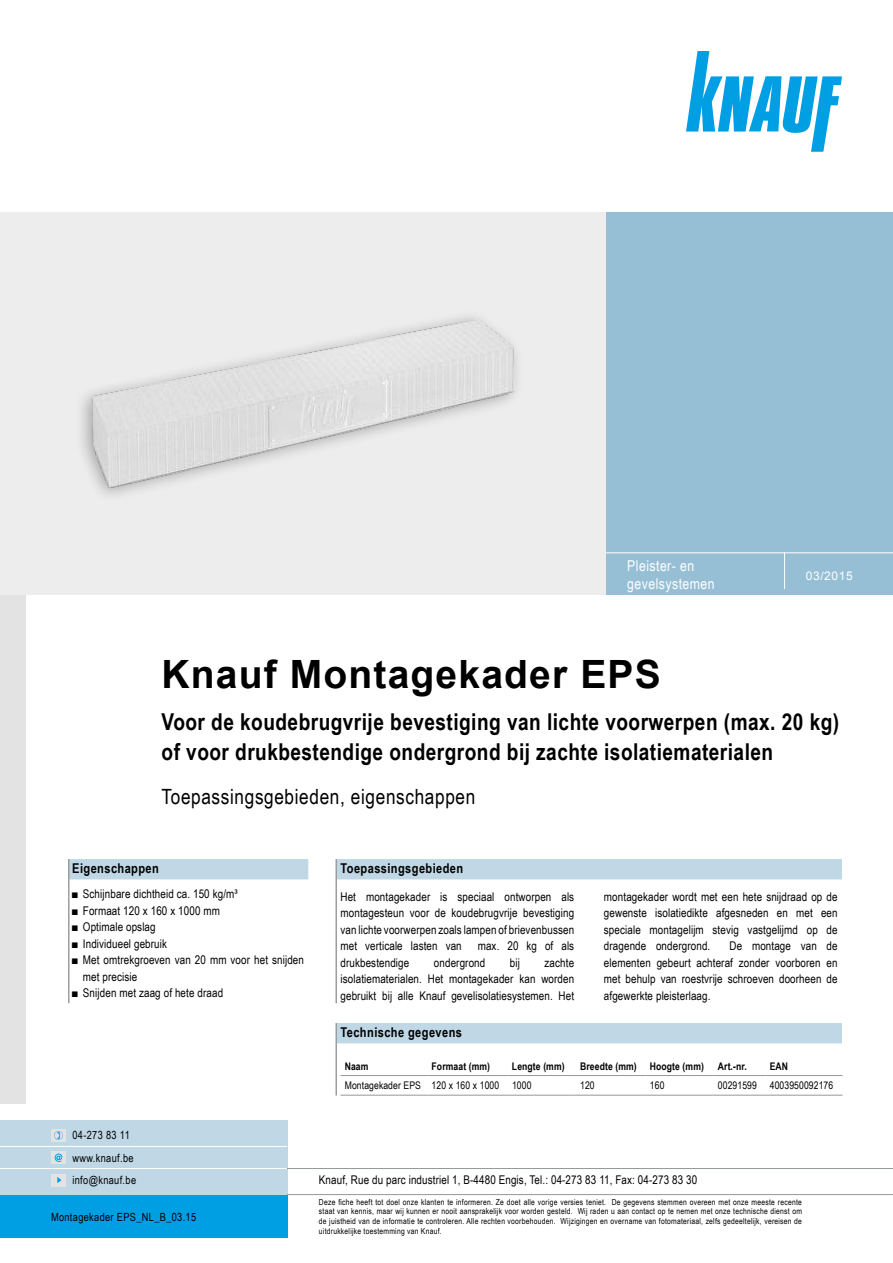
<style>
.page{position:relative;width:893px;height:1263px;background:#fff}
.page>*{position:absolute;margin:0;border:0;box-sizing:border-box;transform-origin:0 0}
.t1{font:700 39px "Arial";letter-spacing:.03em;color:#000}
.t2{font:700 23.25px/30px "Arial Narrow";letter-spacing:.02em;color:#000}
.t3{font:21px "Arial Narrow";letter-spacing:.03em;color:#000}
.t4{font:15px/18px "Arial Narrow";letter-spacing:.03em;color:#fff}
.t5{font:700 13.5px "Arial Narrow";letter-spacing:.03em;color:#000}
.t6{font:12px/16.5px "Arial Narrow";letter-spacing:.01em;color:#000;text-align:justify}
.t7{font:12px "Arial";letter-spacing:.05em;color:#fff}
.t8{font:11.25px/22.5px "Arial Narrow";letter-spacing:.03em;color:#000}
.t9{font:10.5px "Arial Narrow";letter-spacing:.01em;color:#000}
.t10{font:700 10.5px "Arial Narrow";letter-spacing:.01em;color:#000}
.t11{font:8.25px/9.8px "Arial Narrow";letter-spacing:.03em;color:#000;text-align:justify}
</style>
<div class="page">
<div style="left:606px;top:213px;width:287px;height:382px;background:#96bfd5"></div>
<div style="left:0;top:595px;width:26px;height:508px;background:#e3e3e3"></div>
<div style="left:0;top:1120px;width:287px;height:75px;background:#c0d8e6"></div>
<div style="left:0;top:1195px;width:287px;height:42px;background:#009fe3"></div>
<hr style="left:0;top:1168px;width:287px;height:1px;background:#fff">
<hr style="left:0;top:1146px;width:287px;height:1px;background:#fff">
<hr style="left:287px;top:1168px;width:606px;height:1px;background:#93999c">
<hr style="left:287px;top:1194px;width:606px;height:1px;background:#93999c">
<div style="left:51px;top:1173px;width:15px;height:13px;background:#e3e3e3"></div>
<svg style="left:57px;top:1177px;width:5px;height:6px"></svg>
<div style="left:51px;top:1151px;width:15px;height:13px;background:#e3e3e3"></div>
<svg style="left:55px;top:1153px;width:7px;height:9px"></svg>
<div style="left:51px;top:1129px;width:15px;height:13px;background:#e3e3e3"></div>
<svg style="left:54px;top:1131px;width:9px;height:9px"></svg>
<svg style="left:686px;top:51px;width:156px;height:101px"></svg>
<div style="left:0;top:213px;width:606px;height:382px;background:#ededed"></div>
<img style="left:91px;top:320px;width:423px;height:168px">
<hr style="left:606px;top:552px;width:287px;height:1px;background:#fff">
<hr style="left:784px;top:553px;width:1px;height:36px;background:#fff">
<div style="left:68px;top:859px;width:240px;height:20px;background:#c0d8e6"></div>
<hr style="left:68px;top:859px;width:2px;height:144px;background:#9d9d9c">
<div style="left:336px;top:859px;width:506px;height:20px;background:#c0d8e6"></div>
<div style="left:336px;top:1023px;width:506px;height:20px;background:#c0d8e6"></div>
<hr style="left:340px;top:1075px;width:87px;height:1px;background:#93999c">
<hr style="left:427px;top:1075px;width:81px;height:1px;background:#93999c">
<hr style="left:508px;top:1075px;width:68px;height:1px;background:#93999c">
<hr style="left:576px;top:1075px;width:70px;height:1px;background:#93999c">
<hr style="left:646px;top:1075px;width:68px;height:1px;background:#93999c">
<hr style="left:714px;top:1075px;width:51px;height:1px;background:#93999c">
<hr style="left:765px;top:1075px;width:77px;height:1px;background:#93999c">
<hr style="left:340px;top:1095px;width:87px;height:1px;background:#93999c">
<hr style="left:427px;top:1095px;width:81px;height:1px;background:#93999c">
<hr style="left:508px;top:1095px;width:68px;height:1px;background:#93999c">
<hr style="left:576px;top:1095px;width:70px;height:1px;background:#93999c">
<hr style="left:646px;top:1095px;width:68px;height:1px;background:#93999c">
<hr style="left:714px;top:1095px;width:51px;height:1px;background:#93999c">
<hr style="left:765px;top:1095px;width:77px;height:1px;background:#93999c">
<hr style="left:335px;top:859px;width:2px;height:144px;background:#9d9d9c">
<hr style="left:335px;top:1023px;width:2px;height:72px;background:#9d9d9c">
<p class="t4" style="left:627px;top:556px;width:89px">Pleister- en gevelsystemen</p>
<p class="t7" style="left:806px;top:568px;width:48px">03/2015</p>
<h1 class="t1" style="left:162px;top:648px;width:501px">Knauf Montagekader EPS</h1>
<h2 class="t2" style="left:162px;top:706px;width:679px">Voor de koudebrugvrije bevestiging van lichte voorwerpen (max. 20 kg) of voor drukbestendige ondergrond bij zachte isolatiematerialen</h2>
<h3 class="t3" style="left:162px;top:781px;width:315px">Toepassingsgebieden, eigenschappen</h3>
<p class="t5" style="left:72px;top:858px;width:88px">Eigenschappen</p>
<p class="t6" style="left:72px;top:885px;width:167px">■ Schijnbare dichtheid ca. 150 kg/m³</p>
<p class="t6" style="left:72px;top:902px;width:149px">■ Formaat 120 x 160 x 1000 mm</p>
<p class="t6" style="left:72px;top:918px;width:85px">■ Optimale opslag</p>
<p class="t6" style="left:72px;top:935px;width:96px">■ Individueel gebruik</p>
<p class="t6" style="left:83px;top:951px;width:223px;text-indent:-11px">■ Met omtrekgroeven van 20 mm voor het snijden met precisie</p>
<p class="t6" style="left:72px;top:984px;width:152px">■ Snijden met zaag of hete draad</p>
<p class="t5" style="left:340px;top:858px;width:124px">Toepassingsgebieden</p>
<p class="t6" style="left:340px;top:888px;width:235px">Het montagekader is speciaal ontworpen als montagesteun voor de koudebrugvrije bevestiging van lichte voorwerpen zoals lampen of brievenbussen met verticale lasten van</p>
<p class="t6" style="left:478px;top:937px;width:98px">max. 20 kg of als</p>
<p class="t6" style="left:340px;top:954px;width:235px;text-indent:204px">zachte isolatiematerialen. Het montagekader kan worden gebruikt bij alle Knauf gevelisolatiesystemen. Het</p>
<p class="t6" style="left:340px;top:954px;width:70px">drukbestendige</p>
<p class="t6" style="left:434px;top:954px;width:53px">ondergrond</p>
<p class="t6" style="left:510px;top:954px;width:12px">bij</p>
<p class="t5" style="left:340px;top:1022px;width:123px">Technische gegevens</p>
<p class="t6" style="left:604px;top:888px;width:235px">montagekader wordt met een hete snijdraad op de gewenste isolatiedikte afgesneden en met een speciale montagelijm stevig vastgelijmd op de dragende ondergrond.</p>
<p class="t6" style="left:604px;top:937px;width:235px;text-indent:126px">De montage van de elementen gebeurt achteraf zonder voorboren en met behulp van roestvrije schroeven doorheen de afgewerkte pleisterlaag.</p>
<p class="t8" style="left:72px;top:1123px;width:65px">04-273 83 11 www.knauf.be info@knauf.be</p>
<p class="t8" style="left:51px;top:1205px;width:147px">Montagekader EPS_NL_B_03.15</p>
<p class="t10" style="left:345px;top:1058px;width:25px">Naam</p>
<p class="t10" style="left:432px;top:1058px;width:60px">Formaat (mm)</p>
<p class="t10" style="left:512px;top:1058px;width:54px">Lengte (mm)</p>
<p class="t10" style="left:580px;top:1058px;width:125px">Breedte (mm) Hoogte (mm)</p>
<p class="t10" style="left:718px;top:1058px;width:30px">Art.-nr.</p>
<p class="t10" style="left:770px;top:1058px;width:20px">EAN</p>
<p class="t9" style="left:345px;top:1078px;width:188px">Montagekader EPS 120 x 160 x 1000 1000</p>
<p class="t9" style="left:580px;top:1078px;width:16px">120</p>
<p class="t9" style="left:650px;top:1078px;width:16px">160</p>
<p class="t9" style="left:718px;top:1078px;width:117px">00291599 4003950092176</p>
<p class="t6" style="left:319px;top:1171px;width:380px">Knauf, Rue du parc industriel 1, B-4480 Engis, Tel.: 04-273 83 11, Fax: 04-273 83 30</p>
<p class="t11" style="left:319px;top:1196px;width:485px">Deze fiche heeft tot doel onze klanten te informeren. Ze doet alle vorige versies teniet. De gegevens stemmen overeen met onze meeste recente staat van kennis, maar wij kunnen er nooit aansprakelijk voor worden gesteld. Wij raden u aan contact op te nemen met onze technische dienst om de juistheid van de informatie te controleren. Alle rechten voorbehouden. Wijzigingen en overname van fotomateriaal, zelfs gedeeltelijk, vereisen de uitdrukkelijke toestemming van Knauf.</p>
</div>
